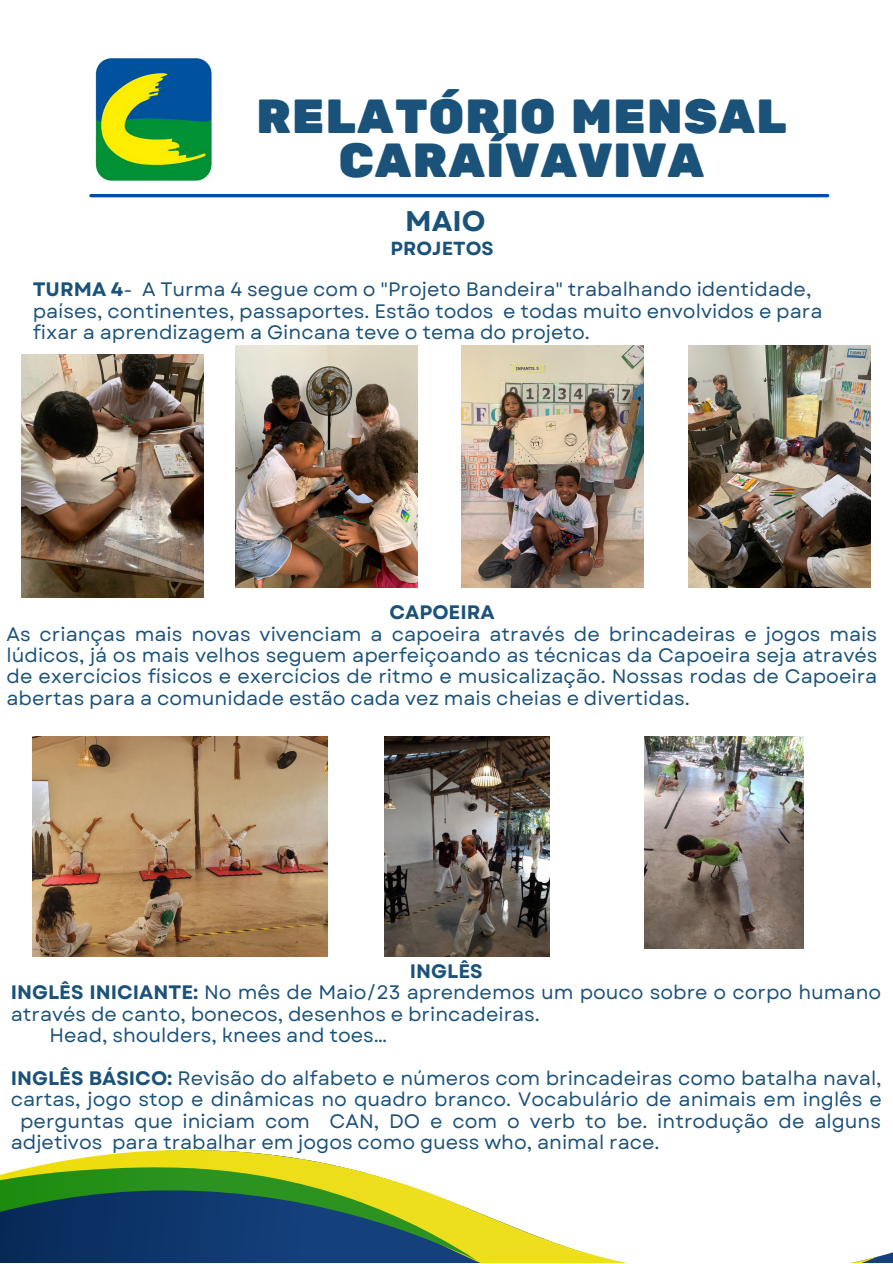
<style>
.page{position:relative;width:893px;height:1264px;background:#fff}
.page>*{position:absolute;margin:0;border:0;box-sizing:border-box;transform-origin:0 0}
.t1{font:47.7px/43.8px "Rubik One";letter-spacing:.01em;color:#1b5279;text-align:center}
.t2{font:700 28.5px "Garet";color:#1b5279}
.t3{font:19.5px/21.3px "Garet";color:#1b5279}
.t4{font:700 19.5px "Garet";color:#1b5279}
.t5{font:700 18.9px "Garet";color:#1b5279}
.s1{font-weight:700}
</style>
<div class="page">
<hr style="left:91px;top:194px;width:736px;height:3px;background:#004aad">
<svg style="left:0;top:1149px;width:877px;height:113px"></svg>
<svg style="left:0;top:1161px;width:477px;height:99px;background:#527959"></svg>
<img style="left:95px;top:58px;width:117px;height:123px">
<img style="left:21px;top:354px;width:182px;height:243px">
<img style="left:235px;top:345px;width:183px;height:243px">
<img style="left:461px;top:345px;width:182px;height:243px">
<img style="left:688px;top:345px;width:182px;height:243px">
<img style="left:33px;top:736px;width:294px;height:220px">
<img style="left:384px;top:736px;width:165px;height:220px">
<img style="left:644px;top:736px;width:159px;height:212px">
<p class="t1" style="left:256px;top:96px;width:532px">RELATÓRIO MENSAL<br>CARAÍVAVIVA</p>
<p class="t2" style="left:405px;top:200px;width:82px">MAIO</p>
<p class="t5" style="left:390px;top:234px;width:104px">PROJETOS</p>
<p class="t3" style="left:33px;top:279px;width:791px"><span class="s1">TURMA 4</span>- A Turma 4 segue com o "Projeto Bandeira" trabalhando identidade, países, continentes, passaportes. Estão todos e todas muito envolvidos e para fixar a aprendizagem a Gincana teve o tema do projeto.</p>
<p class="t4" style="left:389px;top:598px;width:107px">CAPOEIRA</p>
<p class="t3" style="left:7px;top:623px;width:872px;text-align:justify">As crianças mais novas vivenciam a capoeira através de brincadeiras e jogos mais lúdicos, já os mais velhos seguem aperfeiçoando as técnicas da Capoeira seja através de exercícios físicos e exercícios de ritmo e musicalização. Nossas rodas de Capoeira abertas para a comunidade estão cada vez mais cheias e divertidas.</p>
<p class="t4" style="left:410px;top:957px;width:74px">INGLÊS</p>
<p class="t3" style="left:11px;top:981px;width:871px"><span class="s1">INGLÊS INICIANTE:</span> No mês de Maio/23 aprendemos um pouco sobre o corpo humano através de canto, bonecos, desenhos e brincadeiras.</p>
<p class="t3" style="left:50px;top:1024px;width:339px">Head, shoulders, knees and toes…</p>
<p class="t3" style="left:11px;top:1067px;width:872px"><span class="s1">INGLÊS BÁSICO:</span> Revisão do alfabeto e números com brincadeiras como batalha naval,</p>
<p class="t3" style="left:11px;top:1088px;width:872px">cartas, jogo stop e dinâmicas no quadro branco. Vocabulário de animais em inglês e</p>
<p class="t3" style="left:20px;top:1110px;width:862px">perguntas que iniciam com CAN, DO e com o verb to be. introdução de alguns</p>
<p class="t3" style="left:11px;top:1131px;width:650px">adjetivos para trabalhar em jogos como guess who, animal race.</p>
</div>
